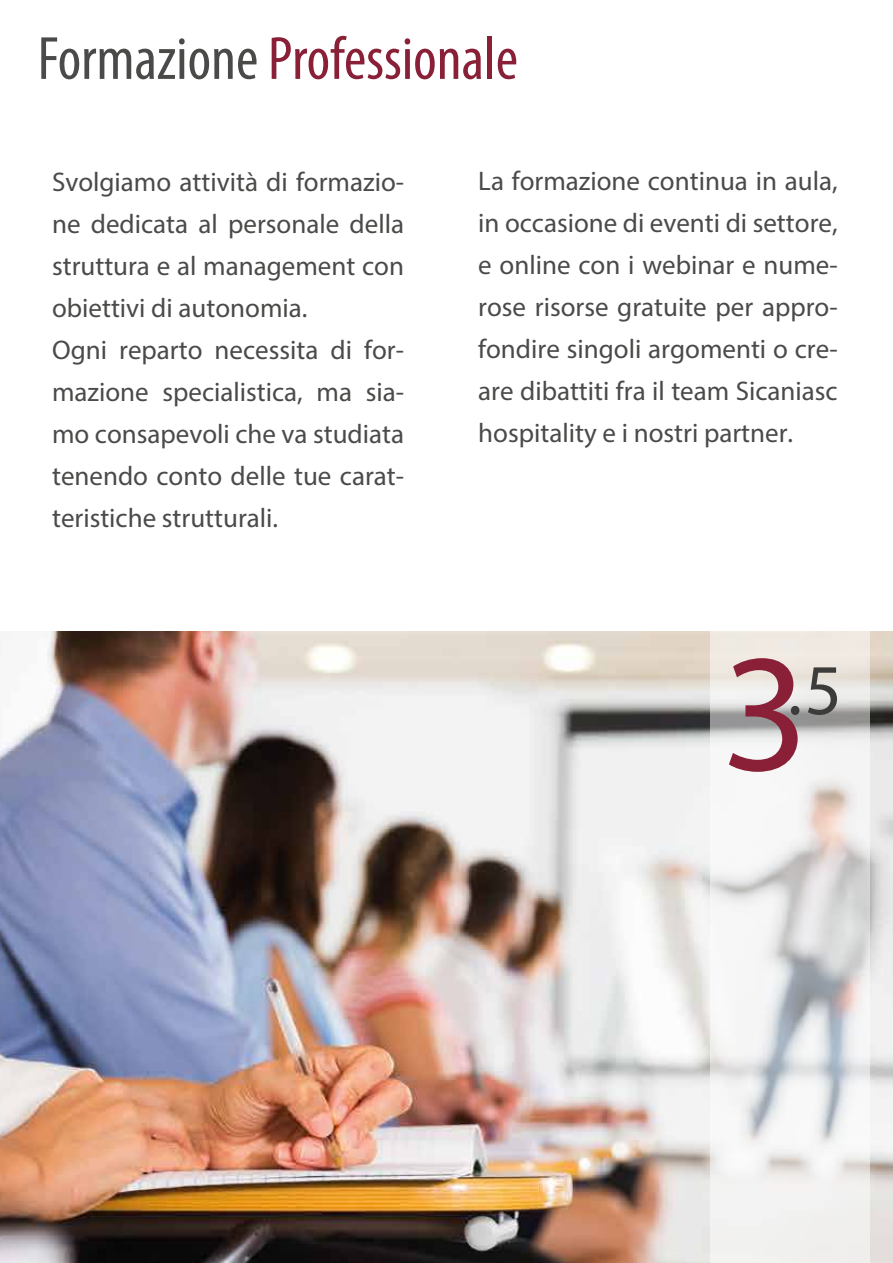
<style>
.page{position:relative;width:893px;height:1263px;background:#fff}
.page>*{position:absolute;margin:0;border:0;box-sizing:border-box;transform-origin:0 0}
.t1{font:169.2px "Myriad Pro";color:#892037}
.t2{font:72px "Myriad Pro";color:#3c3c3b}
.t3{font:condensed 61.5px "Myriad Pro";color:#892037}
.t4{font:27px/42px "Myriad Pro";color:#4a4a49}
.s1{color:#4a4a49}
</style>
<div class="page">
<img style="left:0;top:631px;width:893px;height:632px">
<svg style="left:711px;top:631px;width:159px;height:632px"></svg>
<h3 class="t3" style="left:38px;top:21px;width:482px"><span class="s1">Formazione</span> Professionale</h3>
<p class="t4" style="left:52px;top:161px;width:354px">Svolgiamo attività di formazio&shy;ne dedicata al personale della struttura e al management con obiettivi di autonomia.<br>Ogni reparto necessita di for&shy;mazione specialistica, ma sia&shy;mo consapevoli che va studiata tenendo conto delle tue carat&shy;teristiche strutturali.</p>
<p class="t4" style="left:478px;top:160px;width:361px;text-align:justify">La formazione continua in aula, in occasione di eventi di settore, e online con i webinar e nume&shy;rose risorse gratuite per appro&shy;fondire singoli argomenti o cre&shy;are dibattiti fra il team Sicaniasc hospitality e i nostri partner.</p>
<h1 class="t1" style="left:722px;top:609px;width:88px">3</h1>
<h2 class="t2" style="left:787px;top:646px;width:56px">.5</h2>
</div>
